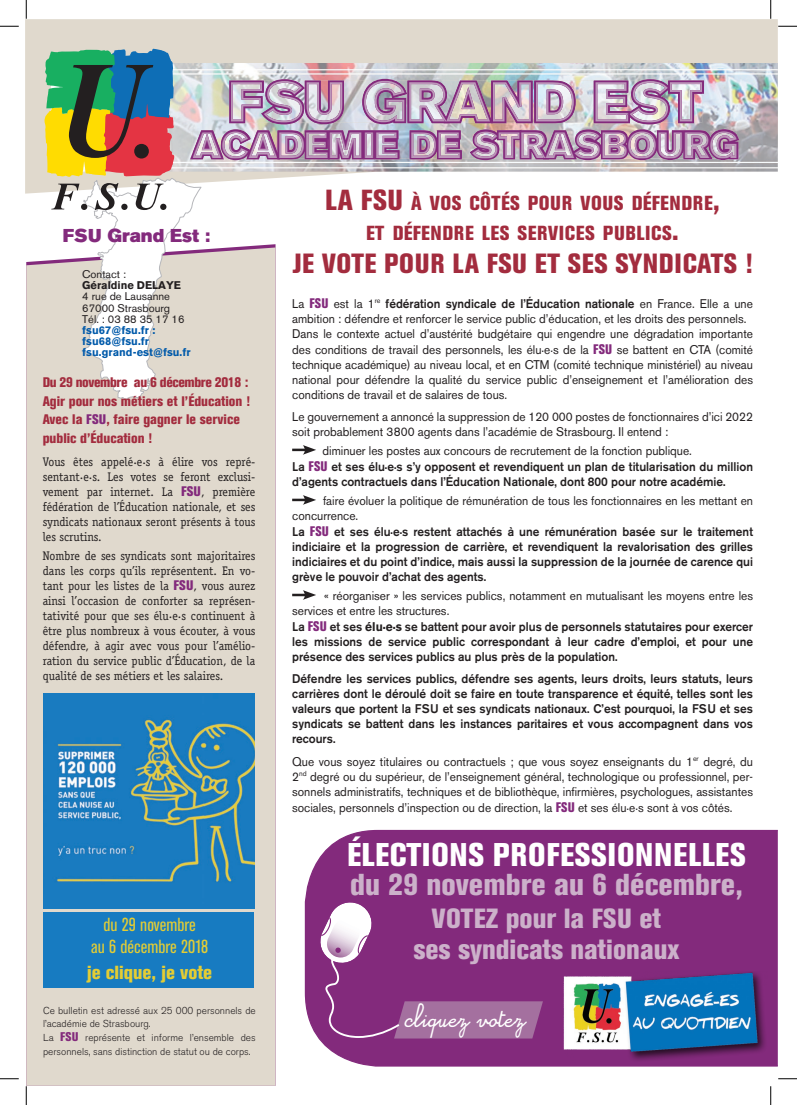
<style>
.page{position:relative;width:797px;height:1105px;background:#fff}
.page>*{position:absolute;margin:0;border:0;box-sizing:border-box;transform-origin:0 0}
.t1{font:55.5px "Akzidenz Grotesk BE Super";letter-spacing:.005em;color:#bc96b9}
.t2{font:36.12px "Akzidenz Grotesk BE Super";letter-spacing:.005em;color:#bc96b9}
.t3{font:800 condensed 32.5px "Akzidenz Grotesk BE";letter-spacing:.02em;color:#fff}
.t4{font:800 condensed 30px "Akzidenz Grotesk BE";color:#ccb1ca}
.t5{font:800 condensed 27.5px "Akzidenz Grotesk BE";color:#ccb1ca}
.t6{font:800 condensed 27.5px "Akzidenz Grotesk BE";letter-spacing:.025em;color:#a32c3e}
.t7{font:800 condensed 20.12px/30px "Akzidenz Grotesk BE";letter-spacing:.03em;color:#a32c3e;text-align:center}
.t8{font:condensed 18.75px/22.5px "Akzidenz Grotesk BE";color:#e4cd34;text-align:center}
.t9{font:800 condensed 18.75px "Akzidenz Grotesk BE";color:#e4cd34}
.t10{font:18.5px "Akzidenz Grotesk BE Super";color:#832a7c}
.t11{font:16.12px "Alamain";color:#fff}
.t12{font:800 condensed 13.75px/18.8px "Akzidenz Grotesk BE";color:#a32c3e}
.t13{font:12.5px/15px "Akzidenz Grotesk BE";color:#231f20;scale:.95 1}
.t14{font:500 12.5px/15px "Akzidenz Grotesk BE";color:#231f20;text-align:justify;scale:.95 1}
.t15{font:12.5px/15px "Officina Serif";color:#231f20;text-align:justify;scale:.95 1}
.t16{font:11.12px/11.1px "Akzidenz Grotesk BE";color:#231f20}
.t17{font:300 10px/13.8px "Akzidenz Grotesk BE";color:#231f20}
.s1{font-weight:700}
.s2{font-weight:700;color:#015aaa}
.s3{color:#832a7c}
.s4{font-family:"Akzidenz Grotesk BE";font-weight:800;font-stretch:condensed;font-size:13.75px;color:#832a7c}
.s5{font-weight:800;font-stretch:condensed;font-size:12.5px;color:#832a7c}
.s6{font-size:28.75px}
.s7{font-weight:800;font-stretch:condensed;font-size:13.75px;color:#832a7c}
.s8{font-weight:500}
</style>
<div class="page">
<div style="left:25px;top:19px;width:752px;height:175px;background:#e0d9cd"></div>
<div style="left:26px;top:260px;width:249px;height:826px;background:#e0d9cd"></div>
<img style="left:739px;top:63px;width:38px;height:109px">
<svg style="left:44px;top:49px;width:695px;height:351px"></svg>
<div style="left:304px;top:829px;width:473px;height:238px;background:#832a7c"></div>
<svg style="left:317px;top:902px;width:226px;height:136px;background:#91448b"></svg>
<img style="left:562px;top:971px;width:205px;height:91px">
<svg style="left:292px;top:445px;width:24px;height:10px"></svg>
<svg style="left:292px;top:495px;width:24px;height:10px"></svg>
<svg style="left:292px;top:590px;width:24px;height:10px"></svg>
<img style="left:43px;top:694px;width:212px;height:214px">
<div style="left:44px;top:912px;width:210px;height:76px;background:#177bc1"></div>
<svg style="left:0;top:25px;width:19px;height:2px"></svg>
<svg style="left:778px;top:25px;width:19px;height:2px"></svg>
<svg style="left:0;top:1078px;width:19px;height:1px"></svg>
<svg style="left:778px;top:1078px;width:19px;height:1px"></svg>
<svg style="left:25px;top:0;width:2px;height:19px"></svg>
<svg style="left:25px;top:1086px;width:2px;height:19px"></svg>
<svg style="left:770px;top:0;width:1px;height:19px"></svg>
<svg style="left:770px;top:1086px;width:1px;height:19px"></svg>
<p class="t1" style="left:228px;top:70px;width:475px">FSU GRAND EST</p>
<p class="t2" style="left:193px;top:124px;width:546px">ACADEMIE DE STRASBOURG</p>
<p class="t10" style="left:63px;top:225px;width:149px">FSU Grand Est :</p>
<p class="t16" style="left:82px;top:269px;width:110px">Contact :<br><span class="s1">Géraldine DELAYE<br></span>4 rue de Lausanne<br>67000 Strasbourg<br>Tél. : 03 88 35 17 16 <span class="s2">fsu67@fsu.fr : fsu68@fsu.fr fsu.grand-est@fsu.fr</span></p>
<p class="t12" style="left:43px;top:373px;width:209px">Du 29 novembre au 6 décembre 2018 :<br>Agir pour nos métiers et l’Éducation !</p>
<p class="t12" style="left:43px;top:410px;width:199px">Avec la <span class="s3">FSU</span>, faire gagner le service public d’Éducation !</p>
<p class="t15" style="left:43px;top:455px;width:225px">Vous êtes appelé.e.s à élire vos repré&shy;sentant.e.s. Les votes se feront exclusi&shy;vement par internet. La <span class="s4">FSU</span>, première fédération de l’Éducation nationale, et ses syndicats nationaux seront présents à tous les scrutins.</p>
<p class="t15" style="left:43px;top:548px;width:225px">Nombre de ses syndicats sont majoritaires dans les corps qu’ils représentent. En vo&shy;tant pour les listes de la <span class="s4">FSU</span>, vous aurez ainsi l’occasion de conforter sa représen&shy;tativité pour que ses élu.e.s continuent à être plus nombreux à vous écouter, à vous défendre, à agir avec vous pour l’amélio&shy;ration du service public d’Éducation, de la qualité de ses métiers et les salaires.</p>
<p class="t8" style="left:91px;top:913px;width:118px">du 29 novembre<br>au 6 décembre 2018</p>
<p class="t9" style="left:87px;top:962px;width:126px">je clique, je vote</p>
<p class="t17" style="left:43px;top:1003px;width:214px">Ce bulletin est adressé aux 25 000 personnels de l’académie de Strasbourg.</p>
<p class="t17" style="left:43px;top:1031px;width:214px">La <span class="s5">FSU</span> représente et informe l’ensemble des personnels, sans distinction de statut ou de corps.</p>
<p class="t7" style="left:325px;top:189px;width:396px"><span class="s6">LA FSU</span> À VOS CÔTÉS POUR VOUS DÉFENDRE<span class="s6">,<br></span>ET DÉFENDRE LES SERVICES PUBLICS<span class="s6">.</span></p>
<p class="t6" style="left:292px;top:248px;width:45px">JE VOTE</p>
<p class="t6" style="left:384px;top:248px;width:273px">PO UR LA FSU ET SES SYNDIC</p>
<p class="t6" style="left:697px;top:248px;width:57px">ATS !</p>
<p class="t13" style="left:292px;top:296px;width:486px">La <span class="s7">FSU</span> est la 1<sup>re</sup> <span class="s8">fédération syndicale de l’Éducation nationale</span> en France. Elle a une ambition : défendre et renforcer le service public d’éducation, et les droits des personnels.</p>
<p class="t13" style="left:292px;top:325px;width:486px;line-height:16.5px">Dans le contexte actuel d’austérité budgétaire qui engendre une dégradation importante des conditions de travail des personnels, les élu.e.s de la <span class="s7">FSU</span> se battent en CTA (comité</p>
<p class="t13" style="left:292px;top:357px;width:486px;text-align:justify">technique académique) au niveau local, et en CTM (comité technique ministériel) au niveau national pour défendre la qualité du service public d’enseignement et l’amélioration des conditions de travail et de salaires de tous.</p>
<p class="t13" style="left:292px;top:409px;width:486px">Le gouvernement a annoncé la suppression de 120 000 postes de fonctionnaires d’ici 2022 soit probablement 3800 agents dans l’académie de Strasbourg. Il entend :</p>
<p class="t13" style="left:322px;top:443px;width:390px">diminuer les postes aux concours de recrutement de la fonction publique.</p>
<p class="t14" style="left:292px;top:459px;width:486px">La <span class="s7">FSU</span> et ses élu.e.s s’y opposent et revendiquent un plan de titularisation du million d’agents contractuels dans l’Éducation Nationale, dont 800 pour notre académie.</p>
<p class="t13" style="left:292px;top:493px;width:486px;text-indent:31px">faire évoluer la politique de rémunération de tous les fonctionnaires en les mettant en concurrence.</p>
<p class="t14" style="left:292px;top:524px;width:486px">La <span class="s7">FSU</span> et ses élu.e.s restent attachés à une rémunération basée sur le traitement indiciaire et la progression de carrière, et revendiquent la revalorisation des grilles indiciaires et du point d’indice, mais aussi la suppression de la journée de carence qui grève le pouvoir d’achat des agents.</p>
<p class="t13" style="left:292px;top:588px;width:486px;text-indent:32px">« réorganiser » les services publics, notamment en mutualisant les moyens entre les services et entre les structures.</p>
<p class="t14" style="left:292px;top:619px;width:486px">La <span class="s7">FSU</span> et ses <span class="s1">élu</span><sup>.</sup><span class="s1">e</span><sup>.</sup><span class="s1">s</span> se battent pour avoir plus de personnels statutaires pour exercer les missions de service public correspondant à leur cadre d’emploi, et pour une présence des services publics au plus près de la population.</p>
<p class="t14" style="left:292px;top:671px;width:486px">Défendre les services publics, défendre ses agents, leurs droits, leurs statuts, leurs carrières dont le déroulé doit se faire en toute transparence et équité, telles sont les valeurs que portent la FSU et ses syndicats nationaux. C’est pourquoi, la FSU et ses syndicats se battent dans les instances paritaires et vous accompagnent dans vos recours.</p>
<p class="t13" style="left:292px;top:754px;width:486px;text-align:justify">Que vous soyez titulaires ou contractuels ; que vous soyez enseignants du 1<sup>er</sup> degré, du 2<sup>nd</sup> degré ou du supérieur, de l’enseignement général, technologique ou professionnel, per&shy;sonnels administratifs, techniques et de bibliothèque, infirmières, psychologues, assistantes</p>
<p class="t13" style="left:292px;top:800px;width:465px">sociales, personnels d’inspection ou de direction, la <span class="s7">FSU</span> et ses élu.e.s sont à vos côtés.</p>
<p class="t3" style="left:347px;top:836px;width:400px">ÉLECTIONS PROFESSIONNELLES</p>
<p class="t4" style="left:350px;top:867px;width:394px">du 29 novembre au 6 décembre,</p>
<p class="t5" style="left:432px;top:903px;width:231px">VOTEZ pour la FSU et</p>
<p class="t5" style="left:413px;top:933px;width:268px">ses syndicats nationaux</p>
<p class="t11" style="left:405px;top:1010px;width:122px">cliquez votez</p>
</div>
